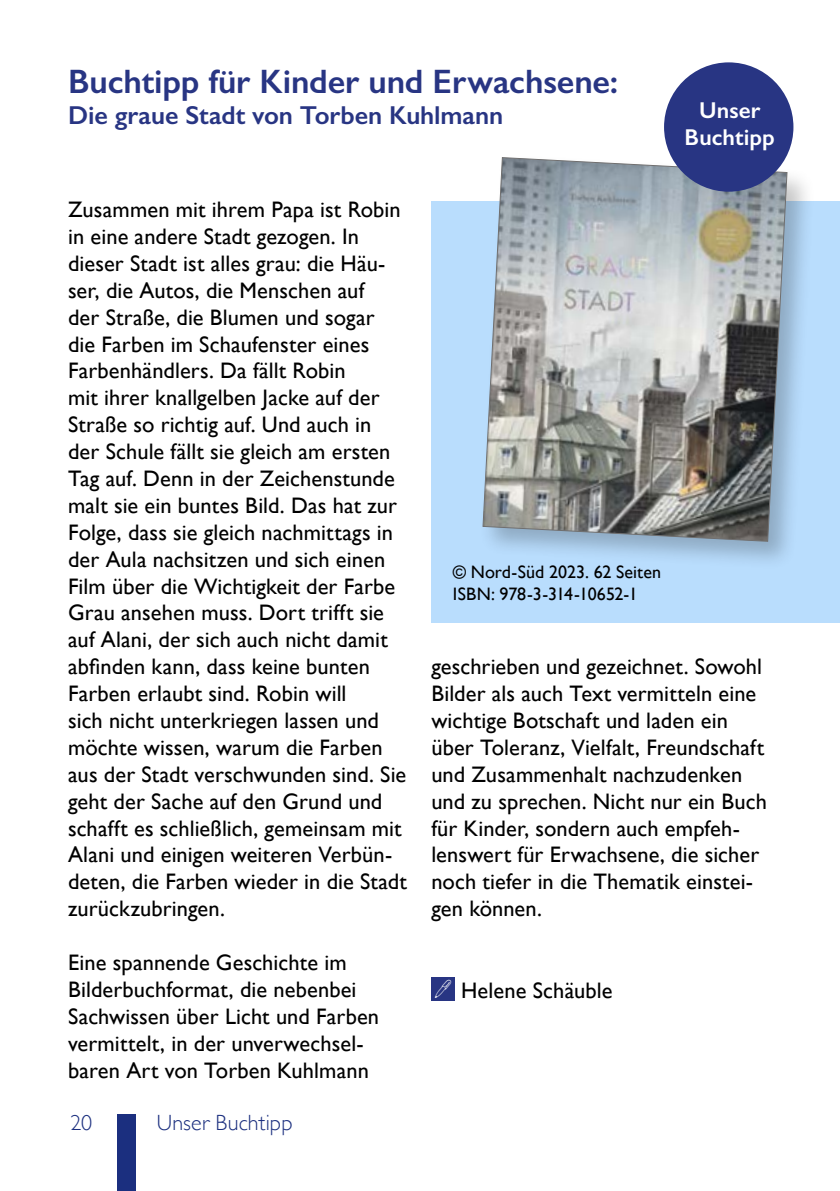
<style>
.page{position:relative;width:840px;height:1191px;background:#fff}
.page>*{position:absolute;margin:0;border:0;box-sizing:border-box;transform-origin:0 0}
.t1{font:600 34px "Gill Sans";letter-spacing:-.005em;color:#283583}
.t2{font:600 26px "Gill Sans";letter-spacing:-.005em;color:#283583}
.t3{font:600 23px/27.6px "Gill Sans";letter-spacing:.005em;color:#fff;text-align:center}
.t4{font:22.4px/26.8px "Gill Sans";letter-spacing:.005em;color:#000}
.t5{font:300 22px "Gill Sans";letter-spacing:.005em;color:#1b2f7f}
.t6{font:18px/21.6px "Gill Sans";letter-spacing:.005em;color:#000}
</style>
<div class="page">
<div style="left:117px;top:1114px;width:18px;height:77px;background:#1b2f7f"></div>
<div style="left:431px;top:977px;width:23px;height:23px;background:#283583"></div>
<div style="left:431px;top:202px;width:408px;height:421px;background:#b9ddfd"></div>
<div style="left:478px;top:153px;width:337px;height:417px;background:#000;opacity:.23"></div>
<svg style="left:482px;top:157px;width:305px;height:385px;background:#9ea3a3"></svg>
<div style="left:663px;top:62px;width:130px;height:130px;background:#283583;border-radius:50%"></div>
<h1 class="t1" style="left:68px;top:61px;width:551px">Buchtipp für Kinder und Erwachsene:</h1>
<p class="t2" style="left:68px;top:99px;width:436px">Die graue Stadt von Torben Kuhlmann</p>
<p class="t3" style="left:684px;top:96px;width:92px">Unser<br>Buchtipp</p>
<p class="t4" style="left:68px;top:196px;width:340px">Zusammen mit ihrem Papa ist Robin in eine andere Stadt gezogen. In dieser Stadt ist alles grau: die Häu&shy;ser, die Autos, die Menschen auf<br>der Straße, die Blumen und sogar die Farben im Schaufenster eines Farbenhändlers. Da fällt Robin<br>mit ihrer knallgelben Jacke auf der Straße so richtig auf. Und auch in der Schule fällt sie gleich am ersten Tag auf. Denn in der Zeichenstunde malt sie ein buntes Bild. Das hat zur Folge, dass sie gleich nachmittags in der Aula nachsitzen und sich einen Film über die Wichtigkeit der Farbe Grau ansehen muss. Dort trifft sie auf Alani, der sich auch nicht damit abfinden kann, dass keine bunten Farben erlaubt sind. Robin will<br>sich nicht unterkriegen lassen und möchte wissen, warum die Farben aus der Stadt verschwunden sind. Sie geht der Sache auf den Grund und schafft es schließlich, gemeinsam mit Alani und einigen weiteren Verbün&shy;deten, die Farben wieder in die Stadt zurückzubringen.</p>
<p class="t4" style="left:68px;top:948px;width:312px">Eine spannende Geschichte im<br>Bilderbuchformat, die nebenbei<br>Sachwissen über Licht und Farben vermittelt, in der unverwechsel&shy;baren Art von Torben Kuhlmann</p>
<p class="t5" style="left:70px;top:1105px;width:23px">20</p>
<p class="t5" style="left:157px;top:1105px;width:137px">Unser Buchtipp</p>
<p class="t6" style="left:452px;top:561px;width:210px">© Nord-Süd 2023. 62 Seiten<br>ISBN: 978-3-314-10652-1</p>
<p class="t4" style="left:431px;top:653px;width:337px">geschrieben und gezeichnet. Sowohl Bilder als auch Text vermitteln eine wichtige Botschaft und laden ein über Toleranz, Vielfalt, Freundschaft und Zusammenhalt nachzudenken und zu sprechen. Nicht nur ein Buch für Kinder, sondern auch empfeh&shy;lenswert für Erwachsene, die sicher noch tiefer in die Thematik einstei&shy;gen können.</p>
<p class="t4" style="left:461px;top:976px;width:153px">Helene Schäuble</p>
</div>
